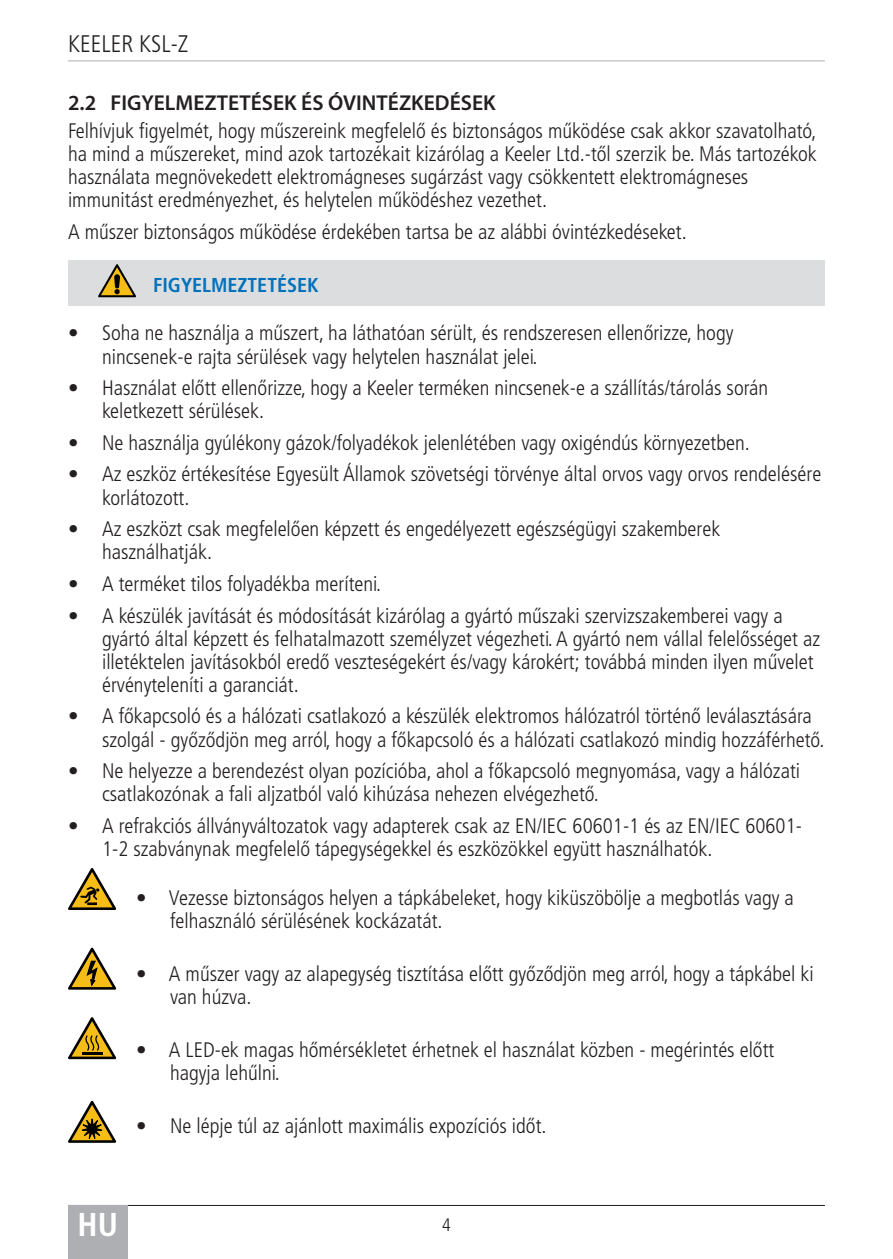
<style>
.page{position:relative;width:893px;height:1259px;background:#fff}
.page>*{position:absolute;margin:0;border:0;box-sizing:border-box;transform-origin:0 0}
.t1{font:700 condensed 33px "Frutiger LT Pro";color:#fff}
.t2{font:300 condensed 24px "Frutiger LT Pro";color:#231f20}
.t3{font:600 21.6px "Myriad Pro";color:#231f20}
.Body_text{font:300 condensed 21px/23.1px "Frutiger LT Pro";color:#231f20}
.Caution_Single{font:700 condensed 20.1px "Frutiger LT Pro";color:#0372bb}
.t4{font:300 condensed 18px "Frutiger LT Pro";color:#231f20}
</style>
<div class="page">
<hr style="left:68px;top:1205px;width:757px;height:1px;background:#231f20">
<div style="left:68px;top:1205px;width:60px;height:54px;background:#aeafb3"></div>
<hr style="left:68px;top:60px;width:757px;height:1px;background:#aeafb3">
<div style="left:68px;top:260px;width:757px;height:45px;background:#dcdddf"></div>
<svg style="left:98px;top:264px;width:38px;height:33px"></svg>
<svg style="left:68px;top:868px;width:48px;height:42px"></svg>
<svg style="left:68px;top:947px;width:48px;height:42px"></svg>
<svg style="left:68px;top:1017px;width:48px;height:42px"></svg>
<svg style="left:68px;top:1100px;width:48px;height:42px"></svg>
<p class="t2" style="left:68px;top:30px;width:122px">KEELER KSL-Z</p>
<p class="t3" style="left:68px;top:89px;width:429px">2.2 FIGYELMEZTETÉSEK ÉS ÓVINTÉZKEDÉSEK</p>
<p class="Body_text" style="left:68px;top:119px;width:750px">Felhívjuk figyelmét, hogy műszereink megfelelő és biztonságos működése csak akkor szavatolható, ha mind a műszereket, mind azok tartozékait kizárólag a Keeler Ltd.-től szerzik be. Más tartozékok használata megnövekedett elektromágneses sugárzást vagy csökkentett elektromágneses immunitást eredményezhet, és helytelen működéshez vezethet.</p>
<p class="Body_text" style="left:68px;top:220px;width:620px">A műszer biztonságos működése érdekében tartsa be az alábbi óvintézkedéseket.</p>
<p class="Caution_Single" style="left:153px;top:273px;width:167px">FIGYELMEZTETÉSEK</p>
<p class="Body_text" style="left:102px;top:322px;width:633px;text-indent:-34px">• Soha ne használja a műszert, ha láthatóan sérült, és rendszeresen ellenőrizze, hogy nincsenek-e rajta sérülések vagy helytelen használat jelei.</p>
<p class="Body_text" style="left:102px;top:376px;width:668px;text-indent:-34px">• Használat előtt ellenőrizze, hogy a Keeler terméken nincsenek-e a szállítás/tárolás során keletkezett sérülések.</p>
<p class="Body_text" style="left:68px;top:431px;width:683px">• Ne használja gyúlékony gázok/folyadékok jelenlétében vagy oxigéndús környezetben.</p>
<p class="Body_text" style="left:102px;top:463px;width:721px;text-indent:-34px">• Az eszköz értékesítése Egyesült Államok szövetségi törvénye által orvos vagy orvos rendelésére korlátozott.</p>
<p class="Body_text" style="left:102px;top:517px;width:620px;text-indent:-34px">• Az eszközt csak megfelelően képzett és engedélyezett egészségügyi szakemberek használhatják.</p>
<p class="Body_text" style="left:68px;top:572px;width:314px">• A terméket tilos folyadékba meríteni.</p>
<p class="Body_text" style="left:102px;top:604px;width:720px;text-indent:-34px">• A készülék javítását és módosítását kizárólag a gyártó műszaki szervizszakemberei vagy a gyártó által képzett és felhatalmazott személyzet végezheti. A gyártó nem vállal felelősséget az illetéktelen javításokból eredő veszteségekért és/vagy károkért; továbbá minden ilyen művelet érvényteleníti a garanciát.</p>
<p class="Body_text" style="left:102px;top:705px;width:724px;text-indent:-34px">• A főkapcsoló és a hálózati csatlakozó a készülék elektromos hálózatról történő leválasztására szolgál - győződjön meg arról, hogy a főkapcsoló és a hálózati csatlakozó mindig hozzáférhető.</p>
<p class="Body_text" style="left:102px;top:759px;width:700px;text-indent:-34px">• Ne helyezze a berendezést olyan pozícióba, ahol a főkapcsoló megnyomása, vagy a hálózati csatlakozónak a fali aljzatból való kihúzása nehezen elvégezhető.</p>
<p class="Body_text" style="left:102px;top:814px;width:701px;text-indent:-34px">• A refrakciós állványváltozatok vagy adapterek csak az EN/IEC 60601-1 és az EN/IEC 60601-<br>1-2 szabványnak megfelelő tápegységekkel és eszközökkel együtt használhatók.</p>
<p class="Body_text" style="left:170px;top:886px;width:625px;text-indent:-34px">• Vezesse biztonságos helyen a tápkábeleket, hogy kiküszöbölje a megbotlás vagy a felhasználó sérülésének kockázatát.</p>
<p class="Body_text" style="left:170px;top:962px;width:645px;text-indent:-34px">• A műszer vagy az alapegység tisztítása előtt győződjön meg arról, hogy a tápkábel ki van húzva.</p>
<p class="Body_text" style="left:170px;top:1038px;width:606px;text-indent:-34px">• A LED-ek magas hőmérsékletet érhetnek el használat közben - megérintés előtt hagyja lehűlni.</p>
<p class="Body_text" style="left:136px;top:1114px;width:412px">• Ne lépje túl az ajánlott maximális expozíciós időt.</p>
<h1 class="t1" style="left:78px;top:1204px;width:42px">HU</h1>
<p class="t4" style="left:442px;top:1214px;width:10px">4</p>
</div>
